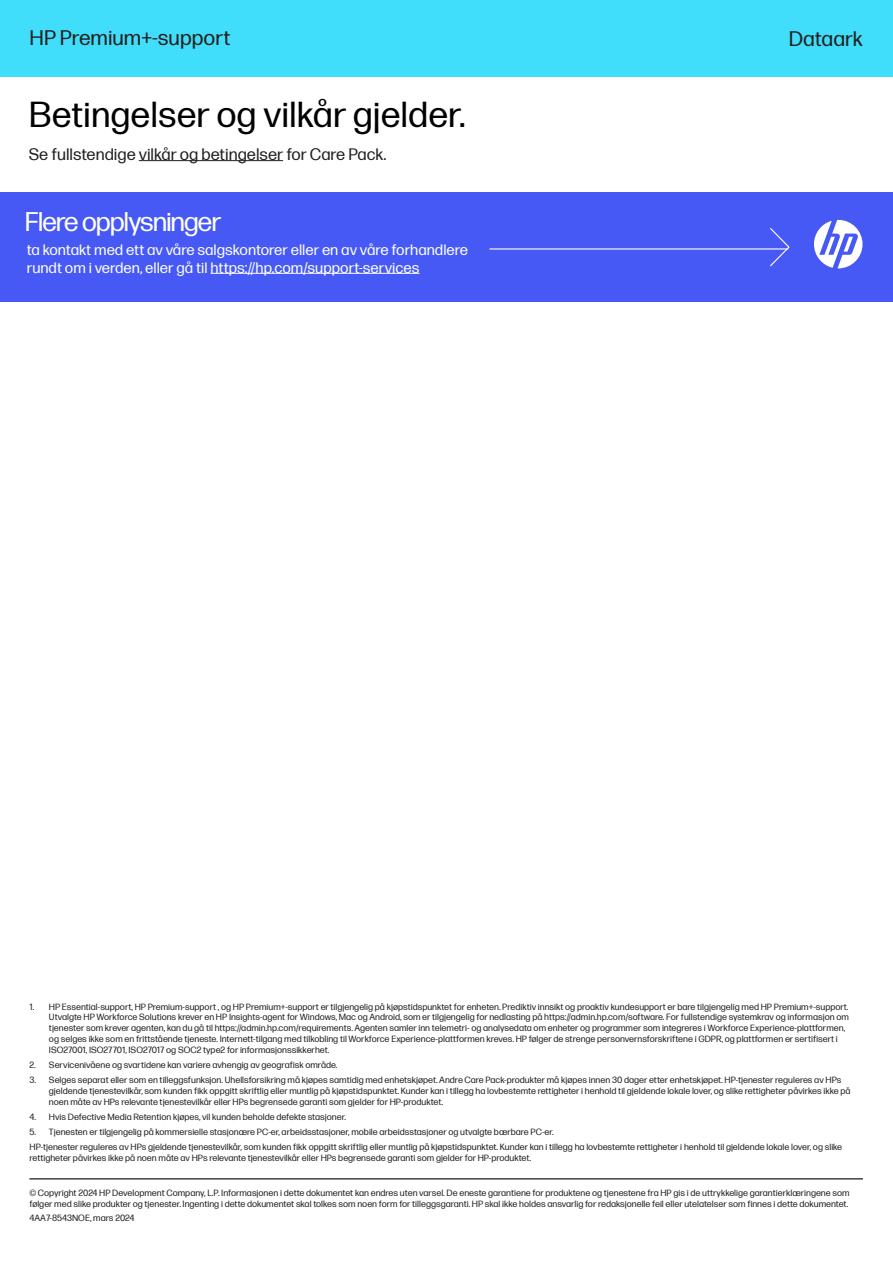
<style>
.page{position:relative;width:893px;height:1263px;background:#fff}
.page>*{position:absolute;margin:0;border:0;box-sizing:border-box;transform-origin:0 0}
.t1{font:36px "Forma DJR Micro";color:#000}
.t2{font:27px "Forma DJR Display";color:#fff}
.t3{font:21px "Forma DJR Micro";color:#231f20}
.t4{font:16.5px "Forma DJR Micro";color:#231f20}
.t5{font:15px/18px "Forma DJR Micro";color:#fff}
.t6{font:9px/10.8px "Forma DJR Micro";color:#231f20}
</style>
<div class="page">
<div style="left:0;top:0;width:893px;height:76px;background:#40defa"></div>
<hr style="left:139px;top:160px;width:144px;height:1px;background:#231f20">
<hr style="left:29px;top:1178px;width:834px;height:1px;background:#000">
<div style="left:0;top:192px;width:893px;height:109px;background:#4759f5"></div>
<hr style="left:490px;top:248px;width:298px;height:2px;background:#fff">
<hr style="left:211px;top:273px;width:208px;height:1px;background:#fff">
<svg style="left:757px;top:219px;width:106px;height:49px"></svg>
<h3 class="t3" style="left:30px;top:23px;width:202px">HP Premium+-support</h3>
<h3 class="t3" style="left:789px;top:23px;width:76px">Dataark</h3>
<h1 class="t1" style="left:29px;top:88px;width:438px">Betingelser og vilkår gjelder.</h1>
<h3 class="t4" style="left:29px;top:142px;width:359px">Se fullstendige vilkår og betingelser for Care Pack.</h3>
<h2 class="t2" style="left:26px;top:203px;width:197px">Flere opplysninger</h2>
<h3 class="t5" style="left:27px;top:239px;width:443px">ta kontakt med ett av våre salgskontorer eller en av våre forhandlere rundt om i verden, eller gå til https://hp.com/support-services</h3>
<p class="t6" style="left:49px;top:1000px;width:801px;text-indent:-19px">1. HP Essential-support, HP Premium-support , og HP Premium+-support er tilgjengelig på kjøpstidspunktet for enheten. Prediktiv innsikt og proaktiv kundesupport er bare tilgjengelig med HP Premium+-support.<br>Utvalgte HP Workforce Solutions krever en HP Insights-agent for Windows, Mac og Android, som er tilgjengelig for nedlasting på https://admin.hp.com/software. For fullstendige systemkrav og informasjon om tjenester som krever agenten, kan du gå til https://admin.hp.com/requirements. Agenten samler inn telemetri- og analysedata om enheter og programmer som integreres i Workforce Experience-plattformen, og selges ikke som en frittstående tjeneste. Internett-tilgang med tilkobling til Workforce Experience-plattformen kreves. HP følger de strenge personvernsforskriftene i GDPR, og plattformen er sertifisert i ISO27001, ISO27701, ISO27017 og SOC2 type2 for informasjonssikkerhet.</p>
<p class="t6" style="left:30px;top:1059px;width:309px">2. Servicenivåene og svartidene kan variere avhengig av geografisk område.</p>
<p class="t6" style="left:49px;top:1074px;width:803px;text-indent:-19px">3. Selges separat eller som en tilleggsfunksjon. Uhellsforsikring må kjøpes samtidig med enhetskjøpet. Andre Care Pack-produkter må kjøpes innen 30 dager etter enhetskjøpet. HP-tjenester reguleres av HPs gjeldende tjenestevilkår, som kunden fikk oppgitt skriftlig eller muntlig på kjøpstidspunktet. Kunder kan i tillegg ha lovbestemte rettigheter i henhold til gjeldende lokale lover, og slike rettigheter påvirkes ikke på noen måte av HPs relevante tjenestevilkår eller HPs begrensede garanti som gjelder for HP-produktet.</p>
<p class="t6" style="left:30px;top:1110px;width:318px">4. Hvis Defective Media Retention kjøpes, vil kunden beholde defekte stasjoner.</p>
<p class="t6" style="left:30px;top:1123px;width:814px;line-height:15.1px">5. Tjenesten er tilgjengelig på kommersielle stasjonære PC-er, arbeidsstasjoner, mobile arbeidsstasjoner og utvalgte bærbare PC-er.<br>HP-tjenester reguleres av HPs gjeldende tjenestevilkår, som kunden fikk oppgitt skriftlig eller muntlig på kjøpstidspunktet. Kunder kan i tillegg ha lovbestemte rettigheter i henhold til gjeldende lokale lover, og slike</p>
<p class="t6" style="left:30px;top:1151px;width:503px">rettigheter påvirkes ikke på noen måte av HPs relevante tjenestevilkår eller HPs begrensede garanti som gjelder for HP-produktet.</p>
<p class="t6" style="left:30px;top:1187px;width:822px">© Copyright 2024 HP Development Company, L.P. Informasjonen i dette dokumentet kan endres uten varsel. De eneste garantiene for produktene og tjenestene fra HP gis i de uttrykkelige garantierklæringene som følger med slike produkter og tjenester. Ingenting i dette dokumentet skal tolkes som noen form for tilleggsgaranti. HP skal ikke holdes ansvarlig for redaksjonelle feil eller utelatelser som finnes i dette dokumentet.</p>
<p class="t6" style="left:30px;top:1212px;width:106px">4AA7-8543NOE, mars 2024</p>
</div>
